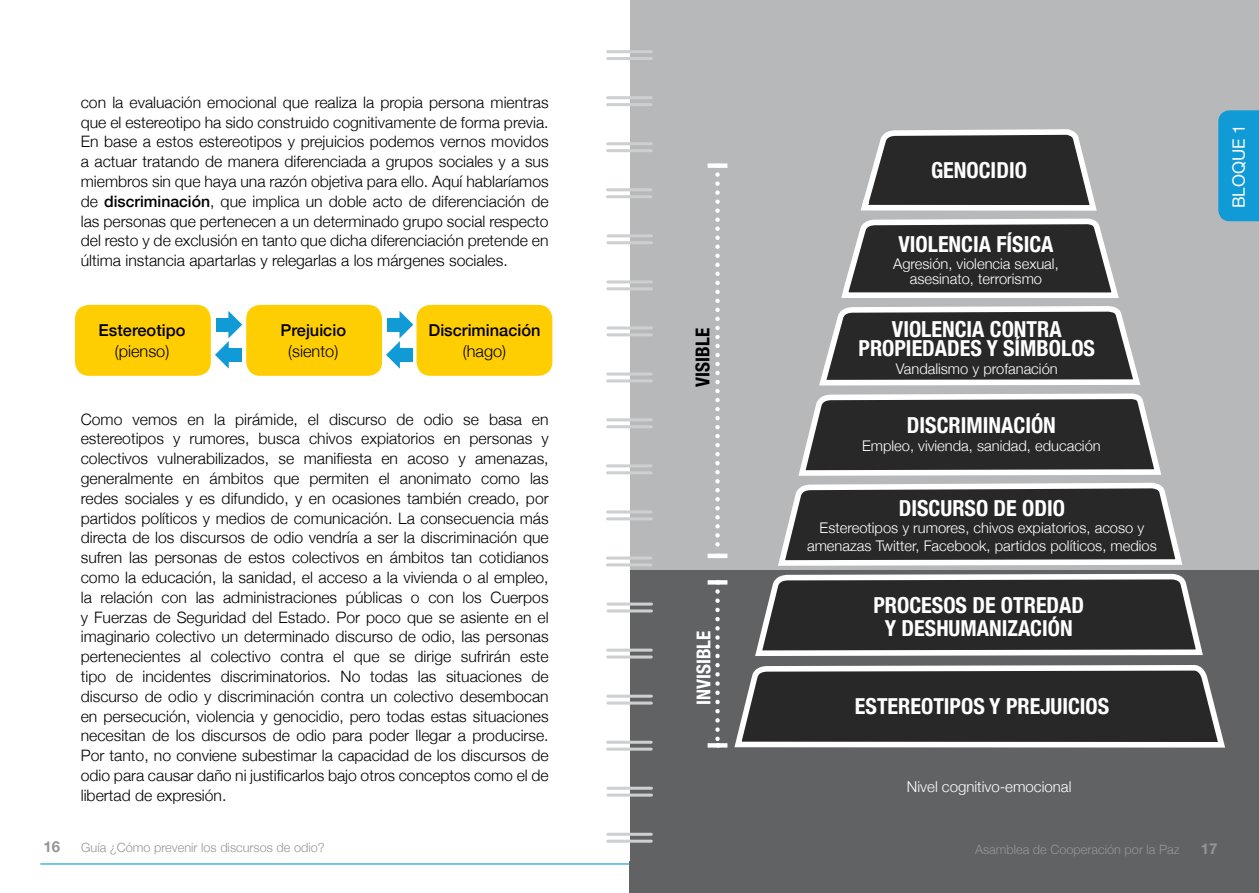
<style>
.page{position:relative;width:1259px;height:893px;background:#fff}
.page>*{position:absolute;margin:0;border:0;box-sizing:border-box;transform-origin:0 0}
.t1{font:700 condensed 22.05px/22px "Helvetica Neue";color:#fff;text-align:center}
.t2{font:700 condensed 19.05px "Helvetica Neue";color:#fff}
.t3{font:700 condensed 19.05px "Helvetica Neue";color:#000}
.t4{font:16.95px "Helvetica Neue";color:#fff}
.t5{font:500 16.35px "Helvetica Neue";color:#000}
.t6{font:300 16.35px "Helvetica Neue";color:#000}
.t7{font:300 15.75px/19.8px "Helvetica Neue";color:#000;text-align:justify}
.t8{font:300 15px "Helvetica Neue";color:#fff}
.t9{font:700 15px "Helvetica Neue";color:#939598}
.t10{font:300 14.7px/14.7px "Helvetica Neue";color:#fff;text-align:center}
.t11{font:300 12.75px "Helvetica Neue";color:#939598}
.s1{font-weight:500}
.s2{font-weight:700;font-size:15px}
</style>
<div class="page">
<hr style="left:40px;top:863px;width:1176px;height:1px;background:#109ad6">
<div style="left:630px;top:0;width:629px;height:892px;background:#b6b8ba"></div>
<div style="left:630px;top:570px;width:629px;height:322px;background:#616264"></div>
<div style="left:75px;top:305px;width:136px;height:71px;background:#ffce02;border-radius:14px"></div>
<div style="left:246px;top:305px;width:136px;height:71px;background:#ffce02;border-radius:14px"></div>
<div style="left:416px;top:305px;width:136px;height:71px;background:#ffce02;border-radius:14px"></div>
<svg style="left:215px;top:311px;width:27px;height:58px"></svg>
<div style="left:216px;top:318px;width:16px;height:14px;background:#109ad6"></div>
<svg style="left:386px;top:311px;width:27px;height:58px"></svg>
<div style="left:387px;top:318px;width:16px;height:14px;background:#109ad6"></div>
<svg style="left:715px;top:175px;width:5px;height:379px"></svg>
<div style="left:707px;top:163px;width:20px;height:5px;background:#fff"></div>
<hr style="left:707px;top:554px;width:20px;height:4px;background:#fff">
<svg style="left:715px;top:591px;width:5px;height:150px"></svg>
<div style="left:707px;top:580px;width:20px;height:5px;background:#fff"></div>
<div style="left:707px;top:743px;width:20px;height:5px;background:#fff"></div>
<div style="left:629px;top:861px;width:630px;height:32px;background:#616264"></div>
<hr style="left:608px;top:50px;width:43px;height:3px;background:#cdcfd0">
<hr style="left:608px;top:57px;width:43px;height:3px;background:#cdcfd0">
<hr style="left:608px;top:234px;width:43px;height:3px;background:#cdcfd0">
<hr style="left:608px;top:241px;width:43px;height:3px;background:#cdcfd0">
<hr style="left:607px;top:142px;width:44px;height:3px;background:#cdcfd0">
<hr style="left:607px;top:149px;width:44px;height:3px;background:#cdcfd0">
<hr style="left:608px;top:787px;width:43px;height:3px;background:#cdcfd0">
<hr style="left:608px;top:794px;width:43px;height:3px;background:#cdcfd0">
<hr style="left:608px;top:326px;width:43px;height:3px;background:#cdcfd0">
<hr style="left:608px;top:333px;width:43px;height:3px;background:#cdcfd0">
<hr style="left:607px;top:96px;width:44px;height:3px;background:#cdcfd0">
<hr style="left:607px;top:103px;width:44px;height:3px;background:#cdcfd0">
<hr style="left:608px;top:280px;width:43px;height:3px;background:#cdcfd0">
<hr style="left:608px;top:287px;width:43px;height:3px;background:#cdcfd0">
<hr style="left:607px;top:188px;width:44px;height:3px;background:#cdcfd0">
<hr style="left:607px;top:195px;width:44px;height:3px;background:#cdcfd0">
<hr style="left:608px;top:833px;width:43px;height:3px;background:#cdcfd0">
<hr style="left:608px;top:840px;width:43px;height:3px;background:#cdcfd0">
<svg style="left:608px;top:372px;width:43px;height:4px"></svg>
<hr style="left:608px;top:379px;width:43px;height:3px;background:#cdcfd0">
<hr style="left:608px;top:418px;width:43px;height:3px;background:#cdcfd0">
<hr style="left:608px;top:425px;width:43px;height:3px;background:#cdcfd0">
<hr style="left:608px;top:603px;width:43px;height:3px;background:#cdcfd0">
<hr style="left:608px;top:609px;width:43px;height:3px;background:#cdcfd0">
<hr style="left:607px;top:510px;width:44px;height:3px;background:#cdcfd0">
<hr style="left:607px;top:517px;width:44px;height:3px;background:#cdcfd0">
<hr style="left:608px;top:695px;width:43px;height:3px;background:#cdcfd0">
<svg style="left:608px;top:701px;width:43px;height:4px"></svg>
<hr style="left:607px;top:464px;width:44px;height:3px;background:#cdcfd0">
<hr style="left:607px;top:471px;width:44px;height:3px;background:#cdcfd0">
<hr style="left:608px;top:649px;width:43px;height:3px;background:#cdcfd0">
<hr style="left:608px;top:655px;width:43px;height:3px;background:#cdcfd0">
<svg style="left:607px;top:556px;width:44px;height:4px"></svg>
<hr style="left:607px;top:563px;width:44px;height:3px;background:#cdcfd0">
<hr style="left:608px;top:741px;width:43px;height:3px;background:#cdcfd0">
<hr style="left:608px;top:748px;width:43px;height:3px;background:#cdcfd0">
<svg style="left:734px;top:110px;width:525px;height:638px"></svg>
<p class="t7" style="left:81px;top:91px;width:469px">con la evaluación emocional que realiza la propia persona mientras que el estereotipo ha sido construido cognitivamente de forma previa.<br>En base a estos estereotipos y prejuicios podemos vernos movidos a actuar tratando de manera diferenciada a grupos sociales y a sus miembros sin que haya una razón objetiva para ello. Aquí hablaríamos de <span class="s1">discriminación</span>, que implica un doble acto de diferenciación de las personas que pertenecen a un determinado grupo social respecto del resto y de exclusión en tanto que dicha diferenciación pretende en última instancia apartarlas y relegarlas a los márgenes sociales.</p>
<p class="t5" style="left:99px;top:317px;width:88px">Estereotipo</p>
<p class="t6" style="left:115px;top:338px;width:56px">(pienso)</p>
<p class="t5" style="left:280px;top:317px;width:67px">Prejuicio</p>
<p class="t6" style="left:288px;top:338px;width:52px">(siento)</p>
<p class="t5" style="left:428px;top:317px;width:113px">Discriminación</p>
<p class="t6" style="left:463px;top:338px;width:45px">(hago)</p>
<p class="t7" style="left:81px;top:408px;width:469px">Como vemos en la pirámide, el discurso de odio se basa en estereotipos y rumores, busca chivos expiatorios en personas y colectivos vulnerabilizados, se manifiesta en acoso y amenazas, generalmente en ámbitos que permiten el anonimato como las redes sociales y es difundido, y en ocasiones también creado, por partidos políticos y medios de comunicación. La consecuencia más directa de los discursos de odio vendría a ser la discriminación que sufren las personas de estos colectivos en ámbitos tan cotidianos como la educación, la sanidad, el acceso a la vivienda o al empleo, la relación con las administraciones públicas o con los Cuerpos y Fuerzas de Seguridad del Estado. Por poco que se asiente en el imaginario colectivo un determinado discurso de odio, las personas pertenecientes al colectivo contra el que se dirige sufrirán este tipo de incidentes discriminatorios. No todas las situaciones de discurso de odio y discriminación contra un colectivo desembocan en persecución, violencia y genocidio, pero todas estas situaciones necesitan de los discursos de odio para poder llegar a producirse.<br>Por tanto, no conviene subestimar la capacidad de los discursos de odio para causar daño ni justificarlos bajo otros conceptos como el de libertad de expresión.</p>
<p class="t3" style="left:687px;top:386px;width:60px;rotate:-90deg">VISIBLE</p>
<p class="t2" style="left:688px;top:705px;width:76px;rotate:-90deg">INVISIBLE</p>
<h1 class="t1" style="left:931px;top:157px;width:97px">GENOCIDIO</h1>
<h1 class="t1" style="left:898px;top:231px;width:157px">VIOLENCIA FÍSICA</h1>
<p class="t10" style="left:893px;top:256px;width:167px">Agresión, violencia sexual, asesinato, terrorismo</p>
<h1 class="t1" style="left:858px;top:318px;width:238px;line-height:19px">VIOLENCIA CONTRA<br>PROPIEDADES Y SÍMBOLOS</h1>
<p class="t10" style="left:896px;top:360px;width:163px">Vandalismo y profanación</p>
<h1 class="t1" style="left:907px;top:413px;width:150px">DISCRIMINACIÓN</h1>
<p class="t10" style="left:862px;top:437px;width:240px">Empleo, vivienda, sanidad, educación</p>
<h1 class="t1" style="left:899px;top:495px;width:168px">DISCURSO DE ODIO</h1>
<p class="t10" style="left:807px;top:518px;width:351px;line-height:17.7px">Estereotipos y rumores, chivos expiatorios, acoso y amenazas Twitter, Facebook, partidos políticos, medios</p>
<h1 class="t1" style="left:873px;top:593px;width:212px">PROCESOS DE OTREDAD<br>Y DESHUMANIZACIÓN</h1>
<h1 class="t1" style="left:855px;top:694px;width:256px">ESTEREOTIPOS Y PREJUICIOS</h1>
<p class="t8" style="left:907px;top:774px;width:166px">Nivel cognitivo-emocional</p>
<p class="t9" style="left:44px;top:835px;width:18px">16</p>
<p class="t11" style="left:81px;top:837px;width:245px">Guía ¿Cómo prevenir los discursos de odio?</p>
<p class="t11" style="left:968px;top:836px;width:241px">Asamblea de Cooperación por la Paz <span class="s2">17</span></p>
<p class="t11" style="left:975px;top:839px;width:206px">Asamblea de Cooperación por la Paz</p>
<p class="t9" style="left:1201px;top:836px;width:18px">17</p>
<p class="t4" style="left:1226px;top:208px;width:85px;rotate:-90deg">BLOQUE 1</p>
</div>
